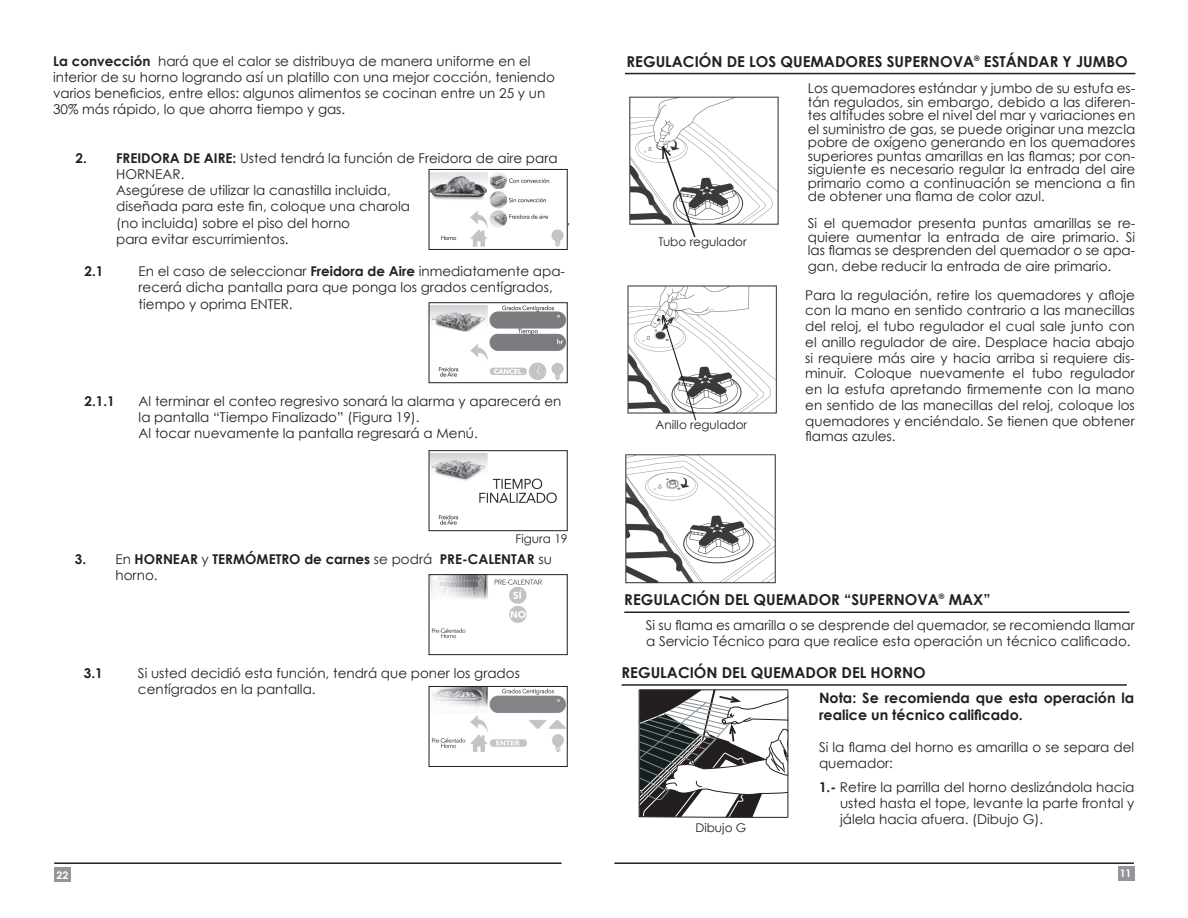
<style>
.page{position:relative;width:1188px;height:918px;background:#fff}
.page>*{position:absolute;margin:0;border:0;box-sizing:border-box;transform-origin:0 0}
.t1{font:700 15px "Century Gothic";color:#231f20}
.t2{font:700 14.25px/16.5px "Century Gothic";color:#231f20}
.t3{font:13.5px/15.8px "Century Gothic";color:#231f20}
.t4{font:700 13.5px/16.2px "Century Gothic";color:#231f20}
.t5{font:12px "Century Gothic";color:#231f20}
.t6{font:700 10.5px "Century Gothic";color:#fff}
.s1{font-weight:700}
.s2{font-weight:400}
</style>
<div class="page">
<div style="left:1118px;top:866px;width:16px;height:15px;background:#939598"></div>
<hr style="left:614px;top:862px;width:520px;height:2px;background:#231f20">
<hr style="left:54px;top:862px;width:508px;height:2px;background:#231f20">
<div style="left:54px;top:867px;width:17px;height:15px;background:#939598"></div>
<hr style="left:625px;top:73px;width:510px;height:1px;background:#231f20">
<img style="left:630px;top:96px;width:149px;height:129px">
<svg style="left:661px;top:144px;width:36px;height:94px"></svg>
<img style="left:627px;top:285px;width:150px;height:129px">
<svg style="left:661px;top:314px;width:36px;height:107px"></svg>
<img style="left:625px;top:454px;width:151px;height:130px">
<hr style="left:622px;top:684px;width:505px;height:2px;background:#231f20">
<svg style="left:639px;top:690px;width:149px;height:127px"></svg>
<hr style="left:624px;top:612px;width:506px;height:1px;background:#231f20">
<img style="left:431px;top:576px;width:111px;height:63px">
<div style="left:429px;top:574px;width:139px;height:81px;border:1px solid #231f20"></div>
<img style="left:431px;top:688px;width:135px;height:64px">
<div style="left:429px;top:686px;width:139px;height:81px;border:1px solid #231f20"></div>
<img style="left:431px;top:172px;width:133px;height:75px">
<div style="left:429px;top:169px;width:139px;height:81px;border:1px solid #231f20"></div>
<img style="left:431px;top:305px;width:135px;height:75px">
<div style="left:429px;top:302px;width:139px;height:81px;border:1px solid #231f20"></div>
<img style="left:431px;top:453px;width:126px;height:72px">
<div style="left:429px;top:450px;width:139px;height:81px;border:1px solid #231f20"></div>
<p class="t3" style="left:53px;top:52px;width:503px;line-height:16.2px"><span class="s1">La convección</span> hará que el calor se distribuya de manera uniforme en el interior de su horno logrando así un platillo con una mejor cocción, teniendo varios beneficios, entre ellos: algunos alimentos se cocinan entre un 25 y un 30% más rápido, lo que ahorra tiempo y gas.</p>
<p class="t3" style="left:116px;top:150px;width:443px;line-height:16.2px;text-indent:-40px"><span class="s1">2. FREIDORA DE AIRE:</span> Usted tendrá la función de Freidora de aire para HORNEAR.<br>Asegúrese de utilizar la canastilla incluida,<br>diseñada para este fin, coloque una charola<br>(no incluida) sobre el piso del horno<br>para evitar escurrimientos.</p>
<p class="t4" style="left:85px;top:263px;width:20px">2.1</p>
<p class="t3" style="left:139px;top:263px;width:428px;line-height:16.2px">En el caso de seleccionar <span class="s1">Freidora de Aire</span> inmediatamente apa&shy;recerá dicha pantalla para que ponga los grados centígrados, tiempo y oprima ENTER.</p>
<p class="t4" style="left:85px;top:393px;width:32px">2.1.1</p>
<p class="t3" style="left:139px;top:393px;width:424px;line-height:16.2px">Al terminar el conteo regresivo sonará la alarma y aparecerá en la pantalla “Tiempo Finalizado” (Figura 19).<br>Al tocar nuevamente la pantalla regresará a Menú.</p>
<p class="t5" style="left:516px;top:531px;width:54px">Figura 19</p>
<p class="t4" style="left:115px;top:551px;width:438px;text-indent:-41px">3. <span class="s2">En</span> HORNEAR <span class="s2">y</span> TERMÓMETRO de carnes <span class="s2">se podrá</span> PRE-CALENTAR <span class="s2">su horno.</span></p>
<p class="t4" style="left:84px;top:664px;width:20px">3.1</p>
<p class="t3" style="left:138px;top:664px;width:384px;line-height:16.2px">Si usted decidió esta función, tendrá que poner los grados centígrados en la pantalla.</p>
<p class="t1" style="left:627px;top:52px;width:503px">REGULACIÓN DE LOS QUEMADORES SUPERNOVA<sup>®</sup> ESTÁNDAR Y JUMBO</p>
<p class="t5" style="left:658px;top:234px;width:90px">Tubo regulador</p>
<p class="t5" style="left:656px;top:418px;width:93px">Anillo regulador</p>
<p class="t3" style="left:808px;top:82px;width:329px;line-height:13.5px;text-align:justify">Los quemadores estándar y jumbo de su estufa es&shy;tán regulados, sin embargo, debido a las diferen&shy;tes altitudes sobre el nivel del mar y variaciones en el suministro de gas, se puede originar una mezcla pobre de oxígeno generando en los quemadores superiores puntas amarillas en las flamas; por con&shy;siguiente es necesario regular la entrada del aire primario como a continuación se menciona a fin de obtener una flama de color azul.</p>
<p class="t3" style="left:808px;top:217px;width:329px;line-height:13.5px;text-align:justify">Si el quemador presenta puntas amarillas se re&shy;quiere aumentar la entrada de aire primario. Si las flamas se desprenden del quemador o se apa-</p>
<p class="t3" style="left:808px;top:258px;width:305px">gan, debe reducir la entrada de aire primario.</p>
<p class="t3" style="left:805px;top:287px;width:331px;text-align:justify">Para la regulación, retire los quemadores y afloje con la mano en sentido contrario a las manecillas del reloj, el tubo regulador el cual sale junto con el anillo regulador de aire. Desplace hacia abajo si requiere más aire y hacia arriba si requiere dis&shy;minuir. Coloque nuevamente el tubo regulador en la estufa apretando firmemente con la mano en sentido de las manecillas del reloj, coloque los quemadores y enciéndalo. Se tienen que obtener flamas azules.</p>
<p class="t1" style="left:624px;top:591px;width:368px">REGULACIÓN DEL QUEMADOR “SUPERNOVA<sup>®</sup> MAX”</p>
<p class="t3" style="left:646px;top:617px;width:490px">Si su flama es amarilla o se desprende del quemador, se recomienda llamar a Servicio Técnico para que realice esta operación un técnico calificado.</p>
<p class="t1" style="left:622px;top:663px;width:306px">REGULACIÓN DEL QUEMADOR DEL HORNO</p>
<p class="t2" style="left:819px;top:689px;width:317px">Nota: Se recomienda que esta operación la realice un técnico calificado.</p>
<p class="t3" style="left:819px;top:739px;width:317px">Si la flama del horno es amarilla o se separa del quemador:</p>
<p class="t3" style="left:840px;top:779px;width:296px;text-align:justify;text-indent:-21px"><span class="s1">1.-</span> Retire la parrilla del horno deslizándola hacia usted hasta el tope, levante la parte frontal y jálela hacia afuera. (Dibujo G).</p>
<p class="t5" style="left:695px;top:820px;width:52px">Dibujo G</p>
<p class="t6" style="left:56px;top:868px;width:13px">22</p>
<p class="t6" style="left:1120px;top:867px;width:13px">11</p>
</div>
